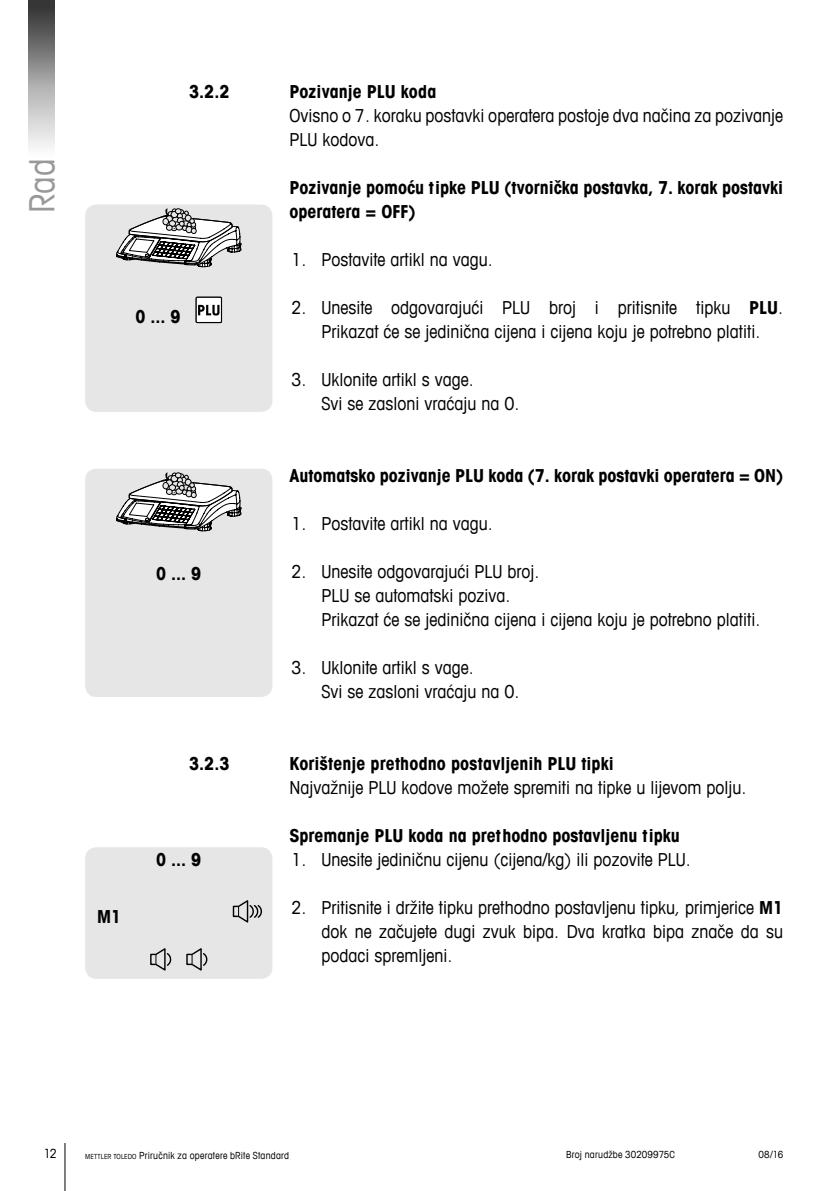
<style>
.page{position:relative;width:840px;height:1191px;background:#fff}
.page>*{position:absolute;margin:0;border:0;box-sizing:border-box;transform-origin:0 0}
.t1{font:condensed 35px "Avant Garde Com";color:#999}
.t2{font:condensed 18px/24px "Avant Garde Com";color:#000}
.t3{font:700 condensed 18px/24px "Avant Garde Com";color:#000}
.t4{font:condensed 12.6px "Avant Garde Com";color:#000}
.t5{font:condensed 9.8px "Avant Garde Com";letter-spacing:.02em;color:#000}
.s1{font-weight:700}
.s2{font-size:7px}
</style>
<div class="page">
<hr style="left:65px;top:1143px;width:1px;height:48px;background:#000">
<img style="left:29px;top:0;width:25px;height:147px">
<div style="left:85px;top:204px;width:187px;height:208px;background:#e6e6e6;border-radius:11px"></div>
<svg style="left:116px;top:208px;width:125px;height:59px"></svg>
<div style="left:162px;top:218px;width:7px;height:7px;border:1px solid #000;border-radius:50%"></div>
<div style="left:196px;top:297px;width:25px;height:25px;background:#fff"></div>
<div style="left:195px;top:297px;width:27px;height:26px;border:1px solid #000"></div>
<svg style="left:198px;top:305px;width:21px;height:10px"></svg>
<div style="left:85px;top:468px;width:187px;height:229px;background:#e6e6e6;border-radius:11px"></div>
<svg style="left:116px;top:472px;width:125px;height:59px"></svg>
<div style="left:162px;top:482px;width:7px;height:7px;border:1px solid #000;border-radius:50%"></div>
<div style="left:85px;top:847px;width:187px;height:132px;background:#e6e6e6;border-radius:11px"></div>
<svg style="left:233px;top:900px;width:29px;height:22px"></svg>
<svg style="left:150px;top:948px;width:21px;height:22px"></svg>
<svg style="left:186px;top:948px;width:21px;height:22px"></svg>
<h1 class="t1" style="left:20px;top:213px;width:56px;rotate:-90deg">Rad</h1>
<p class="t3" style="left:135px;top:304px;width:47px">0 ... 9</p>
<p class="t3" style="left:189px;top:79px;width:42px">3.2.2</p>
<p class="t3" style="left:289px;top:79px;width:148px">Pozivanje PLU koda</p>
<p class="t2" style="left:289px;top:103px;width:495px">Ovisno o 7. koraku postavki operatera postoje dva načina za pozivanje<br>PLU kodova.</p>
<p class="t3" style="left:289px;top:175px;width:495px">Pozivanje pomoću tipke PLU (tvornička postavka, 7. korak postavki operatera = OFF)</p>
<p class="t2" style="left:291px;top:247px;width:203px">1. Postavite artikl na vagu.</p>
<p class="t2" style="left:291px;top:295px;width:493px;text-align:center">2. Unesite odgovarajući PLU broj i pritisnite tipku <span class="s1">PLU</span>.<br>Prikazat će se jedinična cijena i cijena koju je potrebno platiti.</p>
<p class="t2" style="left:321px;top:367px;width:199px;text-indent:-30px">3. Uklonite artikl s vage.<br>Svi se zasloni vraćaju na 0.</p>
<p class="t3" style="left:97px;top:903px;width:26px">M1</p>
<p class="t3" style="left:156px;top:560px;width:47px">0 ... 9</p>
<p class="t3" style="left:289px;top:463px;width:495px">Automatsko pozivanje PLU koda (7. korak postavki operatera = ON)</p>
<p class="t2" style="left:291px;top:511px;width:203px">1. Postavite artikl na vagu.</p>
<p class="t2" style="left:321px;top:559px;width:440px;text-indent:-30px">2. Unesite odgovarajući PLU broj.<br>PLU se automatski poziva.<br>Prikazat će se jedinična cijena i cijena koju je potrebno platiti.</p>
<p class="t2" style="left:321px;top:655px;width:199px;text-indent:-30px">3. Uklonite artikl s vage.<br>Svi se zasloni vraćaju na 0.</p>
<p class="t3" style="left:189px;top:751px;width:42px">3.2.3</p>
<p class="t3" style="left:289px;top:751px;width:326px">Korištenje prethodno postavljenih PLU tipki</p>
<p class="t2" style="left:289px;top:775px;width:458px">Najvažnije PLU kodove možete spremiti na tipke u lijevom polju.</p>
<p class="t3" style="left:289px;top:823px;width:392px">Spremanje PLU koda na prethodno postavljenu tipku</p>
<p class="t2" style="left:291px;top:847px;width:400px">1. Unesite jediničnu cijenu (cijena/kg) ili pozovite PLU.</p>
<p class="t2" style="left:321px;top:895px;width:463px;text-align:justify;text-indent:-30px">2. Pritisnite i držite tipku prethodno postavljenu tipku, primjerice <span class="s1">M1 </span>dok ne začujete dugi zvuk bipa. Dva kratka bipa znače da su podaci spremljeni.</p>
<p class="t3" style="left:156px;top:847px;width:47px">0 ... 9</p>
<p class="t4" style="left:44px;top:1145px;width:15px">12</p>
<p class="t5" style="left:758px;top:1148px;width:26px">08/16</p>
<p class="t5" style="left:85px;top:1149px;width:205px"><span class="s2">METTLER TOLEDO</span> Priručnik za operatere bRite Standard</p>
<p class="t5" style="left:565px;top:1148px;width:110px">Broj narudžbe 30209975C</p>
</div>
